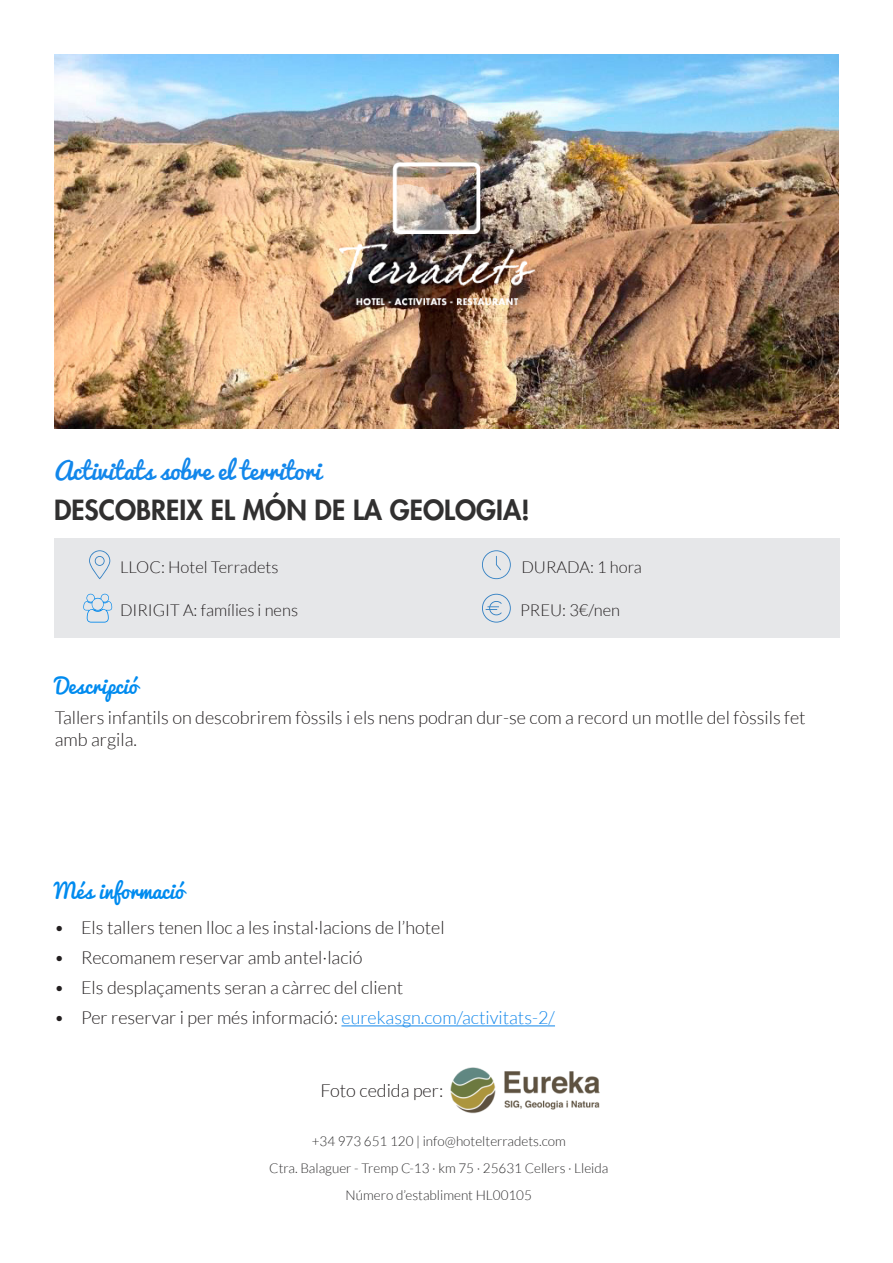
<style>
.page{position:relative;width:893px;height:1263px;background:#fff}
.page>*{position:absolute;margin:0;border:0;box-sizing:border-box;transform-origin:0 0}
.t1{font:800 27px "Futura LT";color:#313030}
.t2{font:24px "Pacifico";color:#1287eb}
.t3{font:21px "Pacifico";color:#008bef}
.parragraf_basic{font:300 18px/21.6px "Lato";color:#231f20}
.t4{font:300 16.5px "Lato";color:#231f20}
.t5{font:300 13.5px/27px "Lato";color:#2e2d2e;text-align:center}
.s1{color:#1287eb}
</style>
<div class="page">
<div style="left:54px;top:538px;width:786px;height:100px;background:#e6e7e9"></div>
<hr style="left:341px;top:1025px;width:214px;height:1px;background:#1287eb">
<img style="left:54px;top:54px;width:785px;height:374px">
<img style="left:340px;top:163px;width:194px;height:142px">
<img style="left:450px;top:1067px;width:150px;height:47px">
<svg style="left:482px;top:550px;width:29px;height:29px"></svg>
<svg style="left:482px;top:594px;width:29px;height:28px"></svg>
<svg style="left:89px;top:550px;width:21px;height:29px"></svg>
<svg style="left:83px;top:594px;width:29px;height:28px"></svg>
<p class="t2" style="left:54px;top:458px;width:269px">Activitats sobre el territori</p>
<p class="t1" style="left:54px;top:492px;width:478px">DESCOBREIX EL MÓN DE LA GEOLOGIA!</p>
<p class="t4" style="left:120px;top:558px;width:160px">LLOC: Hotel Terradets</p>
<p class="t4" style="left:120px;top:601px;width:180px">DIRIGIT A: famílies i nens</p>
<p class="t4" style="left:521px;top:558px;width:122px">DURADA: 1 hora</p>
<p class="t4" style="left:520px;top:601px;width:101px">PREU: 3€/nen</p>
<p class="t3" style="left:55px;top:674px;width:84px">Descripció</p>
<p class="parragraf_basic" style="left:55px;top:707px;width:752px">Tallers infantils on descobrirem fòssils i els nens podran dur-se com a record un motlle del fòssils fet amb argila.</p>
<p class="t3" style="left:54px;top:879px;width:132px">Més informació</p>
<p class="parragraf_basic" style="left:54px;top:917px;width:392px">• Els tallers tenen lloc a les instal·lacions de l’hotel</p>
<p class="parragraf_basic" style="left:54px;top:947px;width:310px">• Recomanem reservar amb antel·lació</p>
<p class="parragraf_basic" style="left:54px;top:977px;width:351px">• Els desplaçaments seran a càrrec del client</p>
<p class="parragraf_basic" style="left:54px;top:1007px;width:502px">• Per reservar i per més informació: <span class="s1">eurekasgn.com/activitats-2/</span></p>
<p class="parragraf_basic" style="left:320px;top:1079px;width:124px">Foto cedida per:</p>
<p class="t5" style="left:269px;top:1128px;width:341px">+34 973 651 120 | info@hotelterradets.com<br>Ctra. Balaguer - Tremp C-13 · km 75 · 25631 Cellers · Lleida<br>Número d’establiment HL00105</p>
</div>
